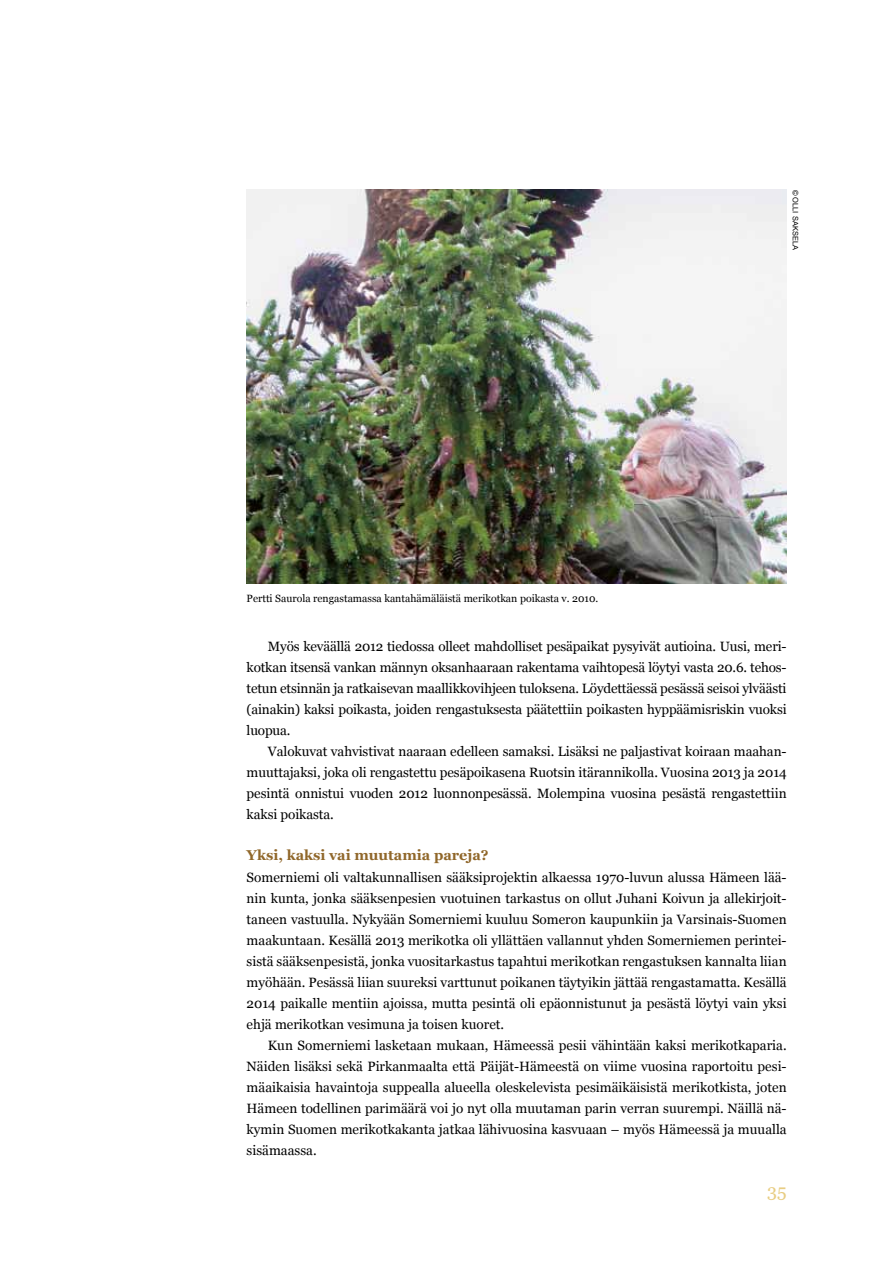
<style>
.page{position:relative;width:893px;height:1263px;background:#fff}
.page>*{position:absolute;margin:0;border:0;box-sizing:border-box;transform-origin:0 0}
.t1{font:18px "Georgia";color:#e8cd83}
.t2{font:700 14.25px "Georgia";color:#90672a}
.t3{font:13.5px/21px "Georgia";color:#000;text-align:justify}
.t4{font:10.5px "Georgia";color:#000}
.t5{font:7.5px "Arial";color:#000}
</style>
<div class="page">
<img style="left:247px;top:189px;width:540px;height:395px">
<p class="t4" style="left:247px;top:590px;width:353px">Pertti Saurola rengastamassa kantahämäläistä merikotkan poikasta v. 2010.</p>
<p class="t5" style="left:800px;top:190px;width:62px;rotate:90deg">© olli saksela</p>
<p class="t3" style="left:247px;top:636px;width:542px;text-indent:21px">Myös keväällä 2012 tiedossa olleet mahdolliset pesäpaikat pysyivät autioina. Uusi, meri&shy;kotkan itsensä vankan männyn oksanhaaraan rakentama vaihtopesä löytyi vasta 20.6. tehos&shy;tetun etsinnän ja ratkaisevan maallikkovihjeen tuloksena. Löydettäessä pesässä seisoi ylväästi (ainakin) kaksi poikasta, joiden rengastuksesta päätettiin poikasten hyppäämisriskin vuoksi luopua.</p>
<p class="t3" style="left:247px;top:741px;width:542px;text-indent:21px">Valokuvat vahvistivat naaraan edelleen samaksi. Lisäksi ne paljastivat koiraan maahan&shy;muuttajaksi, joka oli rengastettu pesäpoikasena Ruotsin itärannikolla. Vuosina 2013 ja 2014 pesintä onnistui vuoden 2012 luonnonpesässä. Molempina vuosina pesästä rengastettiin kaksi poikasta.</p>
<p class="t2" style="left:247px;top:844px;width:244px">Yksi, kaksi vai muutamia pareja?</p>
<p class="t3" style="left:247px;top:867px;width:541px">Somerniemi oli valtakunnallisen sääksiprojektin alkaessa 1970-luvun alussa Hämeen lää&shy;nin kunta, jonka sääksenpesien vuotuinen tarkastus on ollut Juhani Koivun ja allekirjoit&shy;taneen vastuulla. Nykyään Somerniemi kuuluu Someron kaupunkiin ja Varsinais-Suomen maakuntaan. Kesällä 2013 merikotka oli yllättäen vallannut yhden Somerniemen perintei&shy;sistä sääksenpesistä, jonka vuositarkastus tapahtui merikotkan rengastuksen kannalta liian myöhään. Pesässä liian suureksi varttunut poikanen täytyikin jättää rengastamatta. Kesällä 2014 paikalle mentiin ajoissa, mutta pesintä oli epäonnistunut ja pesästä löytyi vain yksi ehjä merikotkan vesimuna ja toisen kuoret.</p>
<p class="t3" style="left:247px;top:1035px;width:542px;text-indent:21px">Kun Somerniemi lasketaan mukaan, Hämeessä pesii vähintään kaksi merikotkaparia.<br>Näiden lisäksi sekä Pirkanmaalta että Päijät-Hämeestä on viime vuosina raportoitu pesi&shy;mäaikaisia havaintoja suppealla alueella oleskelevista pesimäikäisistä merikotkista, joten Hämeen todellinen parimäärä voi jo nyt olla muutaman parin verran suurempi. Näillä nä&shy;kymin Suomen merikotkakanta jatkaa lähivuosina kasvuaan – myös Hämeessä ja muualla sisämaassa.</p>
<h1 class="t1" style="left:767px;top:1178px;width:21px">35</h1>
</div>
